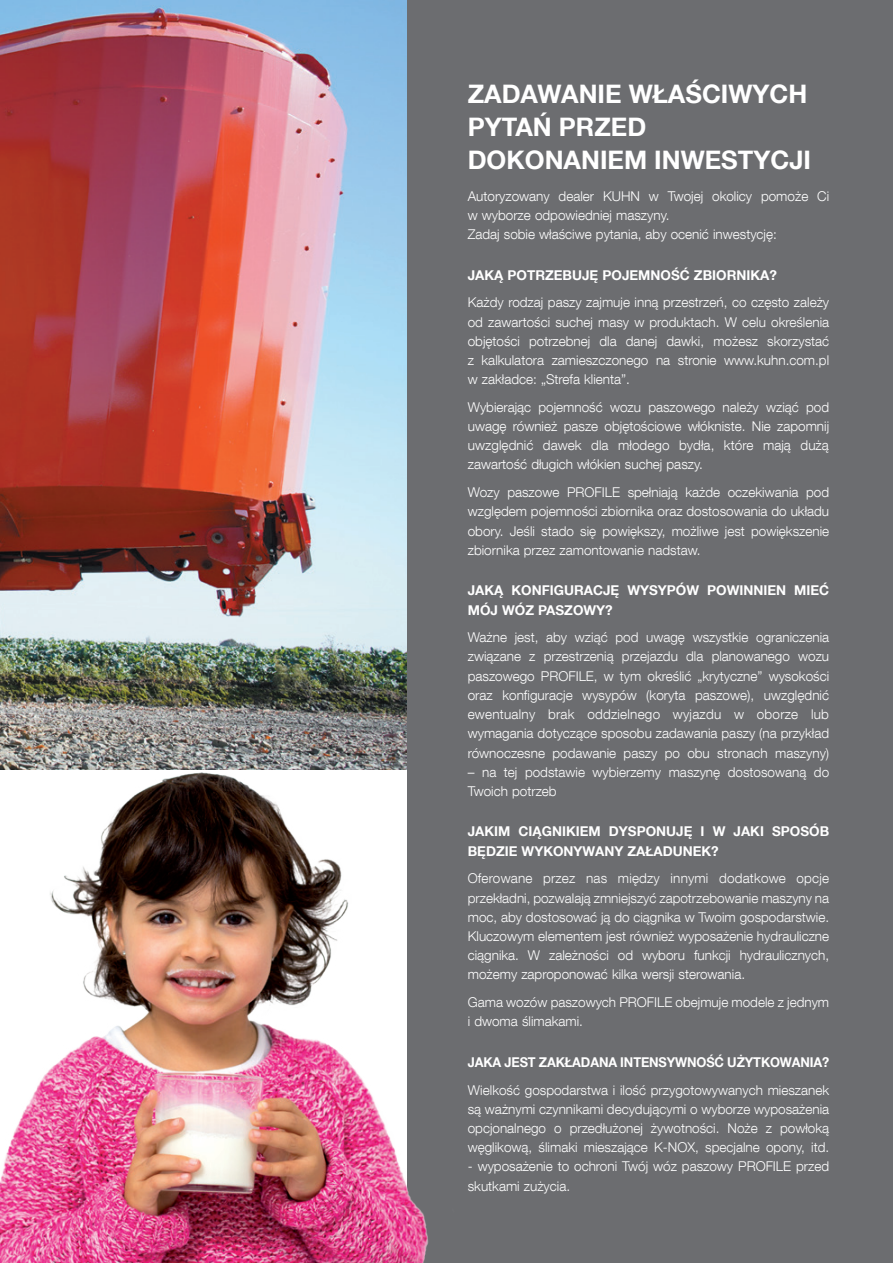
<style>
.page{position:relative;width:893px;height:1263px;background:#fff}
.page>*{position:absolute;margin:0;border:0;box-sizing:border-box;transform-origin:0 0}
.t1{font:700 25.5px/32.7px "Helvetica Neue LT Com";color:#fff}
.t2{font:300 13.5px/19.2px "Helvetica Neue LT Com";color:#fff;text-align:justify}
.t3{font:700 13.5px/19.2px "Helvetica Neue LT Com";color:#fff}
.t4{font:700 13.5px "Helvetica Neue LT Com";color:#fff;scale:.95 1}
</style>
<div class="page">
<img style="left:0;top:0;width:408px;height:729px">
<div style="left:408px;top:0;width:485px;height:1263px;background:#6c6d70"></div>
<img style="left:0;top:729px;width:429px;height:534px">
<h1 class="t1" style="left:468px;top:77px;width:345px">ZADAWANIE WŁAŚCIWYCH<br>PYTAŃ PRZED<br>DOKONANIEM INWESTYCJI</h1>
<p class="t2" style="left:468px;top:186px;width:363px;text-align:left">Autoryzowany dealer KUHN w Twojej okolicy pomoże Ci w wyborze odpowiedniej maszyny.<br>Zadaj sobie właściwe pytania, aby ocenić inwestycję:</p>
<p class="t3" style="left:468px;top:265px;width:311px">JAKĄ POTRZEBUJĘ POJEMNOŚĆ ZBIORNIKA?</p>
<p class="t2" style="left:468px;top:293px;width:363px">Każdy rodzaj paszy zajmuje inną przestrzeń, co często zależy od zawartości suchej masy w produktach. W celu określenia objętości potrzebnej dla danej dawki, możesz skorzystać z kalkulatora zamieszczonego na stronie www.kuhn.com.pl w zakładce: „Strefa klienta”.</p>
<p class="t2" style="left:468px;top:397px;width:363px">Wybierając pojemność wozu paszowego należy wziąć pod uwagę również pasze objętościowe włókniste. Nie zapomnij uwzględnić dawek dla młodego bydła, które mają dużą zawartość długich włókien suchej paszy.</p>
<p class="t2" style="left:468px;top:482px;width:363px">Wozy paszowe PROFILE spełniają każde oczekiwania pod względem pojemności zbiornika oraz dostosowania do układu obory. Jeśli stado się powiększy, możliwe jest powiększenie zbiornika przez zamontowanie nadstaw.</p>
<p class="t3" style="left:468px;top:580px;width:363px">JAKĄ KONFIGURACJĘ WYSYPÓW POWINNIEN MIEĆ<br>MÓJ WÓZ PASZOWY?</p>
<p class="t2" style="left:468px;top:628px;width:363px">Ważne jest, aby wziąć pod uwagę wszystkie ograniczenia związane z przestrzenią przejazdu dla planowanego wozu paszowego PROFILE, w tym określić „krytyczne” wysokości oraz konfiguracje wysypów (koryta paszowe), uwzględnić ewentualny brak oddzielnego wyjazdu w oborze lub wymagania dotyczące sposobu zadawania paszy (na przykład równoczesne podawanie paszy po obu stronach maszyny)</p>
<p class="t2" style="left:468px;top:762px;width:363px">– na tej podstawie wybierzemy maszynę dostosowaną do<br>Twoich potrzeb</p>
<p class="t3" style="left:468px;top:822px;width:363px">JAKIM CIĄGNIKIEM DYSPONUJĘ I W JAKI SPOSÓB<br>BĘDZIE WYKONYWANY ZAŁADUNEK?</p>
<p class="t2" style="left:468px;top:869px;width:363px">Oferowane przez nas między innymi dodatkowe opcje przekładni, pozwalają zmniejszyć zapotrzebowanie maszyny na moc, aby dostosować ją do ciągnika w Twoim gospodarstwie.<br>Kluczowym elementem jest również wyposażenie hydrauliczne ciągnika. W zależności od wyboru funkcji hydraulicznych, możemy zaproponować kilka wersji sterowania.</p>
<p class="t2" style="left:468px;top:992px;width:363px">Gama wozów paszowych PROFILE obejmuje modele z jednym i dwoma ślimakami.</p>
<p class="t4" style="left:468px;top:1053px;width:382px">JAKA JEST ZAKŁADANA INTENSYWNOŚĆ UŻYTKOWANIA?</p>
<p class="t2" style="left:468px;top:1080px;width:363px">Wielkość gospodarstwa i ilość przygotowywanych mieszanek są ważnymi czynnikami decydującymi o wyborze wyposażenia opcjonalnego o przedłużonej żywotności. Noże z powłoką węglikową, ślimaki mieszające K-NOX, specjalne opony, itd.</p>
<p class="t2" style="left:468px;top:1157px;width:363px">- wyposażenie to ochroni Twój wóz paszowy PROFILE przed skutkami zużycia.</p>
</div>
